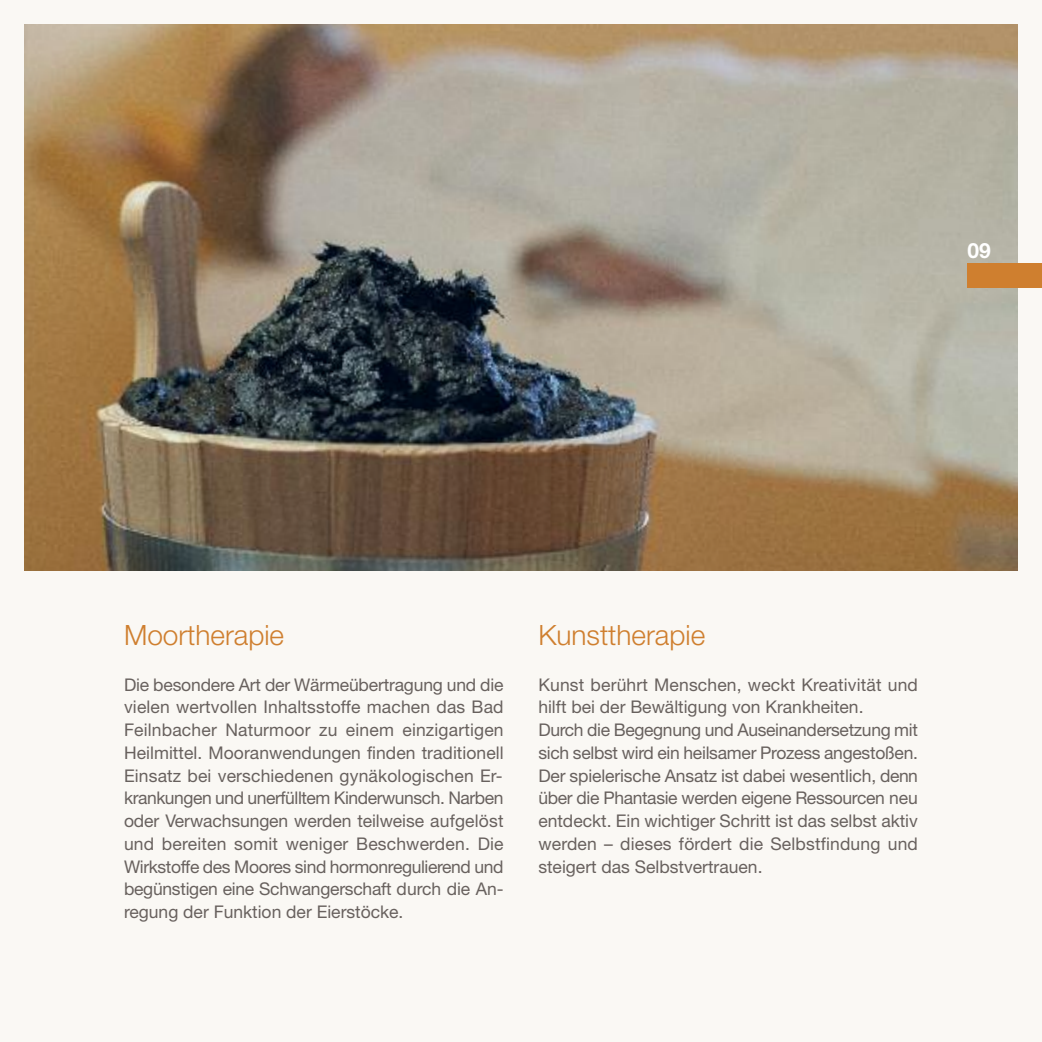
<style>
.page{position:relative;width:1042px;height:1042px;background:#faf8f4}
.page>*{position:absolute;margin:0;border:0;box-sizing:border-box;transform-origin:0 0}
.t1{font:300 28px "Helvetica Neue LT";color:#cf7f2f}
.t2{font:700 21px "Helvetica Neue LT";color:#fff}
.t3{font:17.5px/22.8px "Helvetica Neue LT";color:#68615e;text-align:justify}
</style>
<div class="page">
<img style="left:25px;top:25px;width:992px;height:545px">
<div style="left:967px;top:263px;width:75px;height:25px;background:#cf7f2f"></div>
<p class="t2" style="left:967px;top:243px;width:25px">09</p>
<h1 class="t1" style="left:124px;top:625px;width:162px">Moortherapie</h1>
<p class="t3" style="left:124px;top:675px;width:381px">Die besondere Art der Wärmeübertragung und die vielen wertvollen Inhaltsstoffe machen das Bad Feilnbacher Naturmoor zu einem einzigartigen Heilmittel. Mooranwendungen finden traditionell Einsatz bei verschiedenen gynäkologischen Er&shy;krankungen und unerfülltem Kinderwunsch. Narben oder Verwachsungen werden teilweise aufgelöst und bereiten somit weniger Beschwerden. Die Wirkstoffe des Moores sind hormonregulierend und begünstigen eine Schwangerschaft durch die An&shy;regung der Funktion der Eierstöcke.</p>
<h1 class="t1" style="left:538px;top:625px;width:168px">Kunsttherapie</h1>
<p class="t3" style="left:538px;top:675px;width:381px;text-align:left">Kunst berührt Menschen, weckt Kreativität und hilft bei der Bewältigung von Krankheiten.<br>Durch die Begegnung und Auseinandersetzung mit sich selbst wird ein heilsamer Prozess angestoßen.<br>Der spielerische Ansatz ist dabei wesentlich, denn über die Phantasie werden eigene Ressourcen neu entdeckt. Ein wichtiger Schritt ist das selbst aktiv werden – dieses fördert die Selbstfindung und steigert das Selbstvertrauen.</p>
</div>
